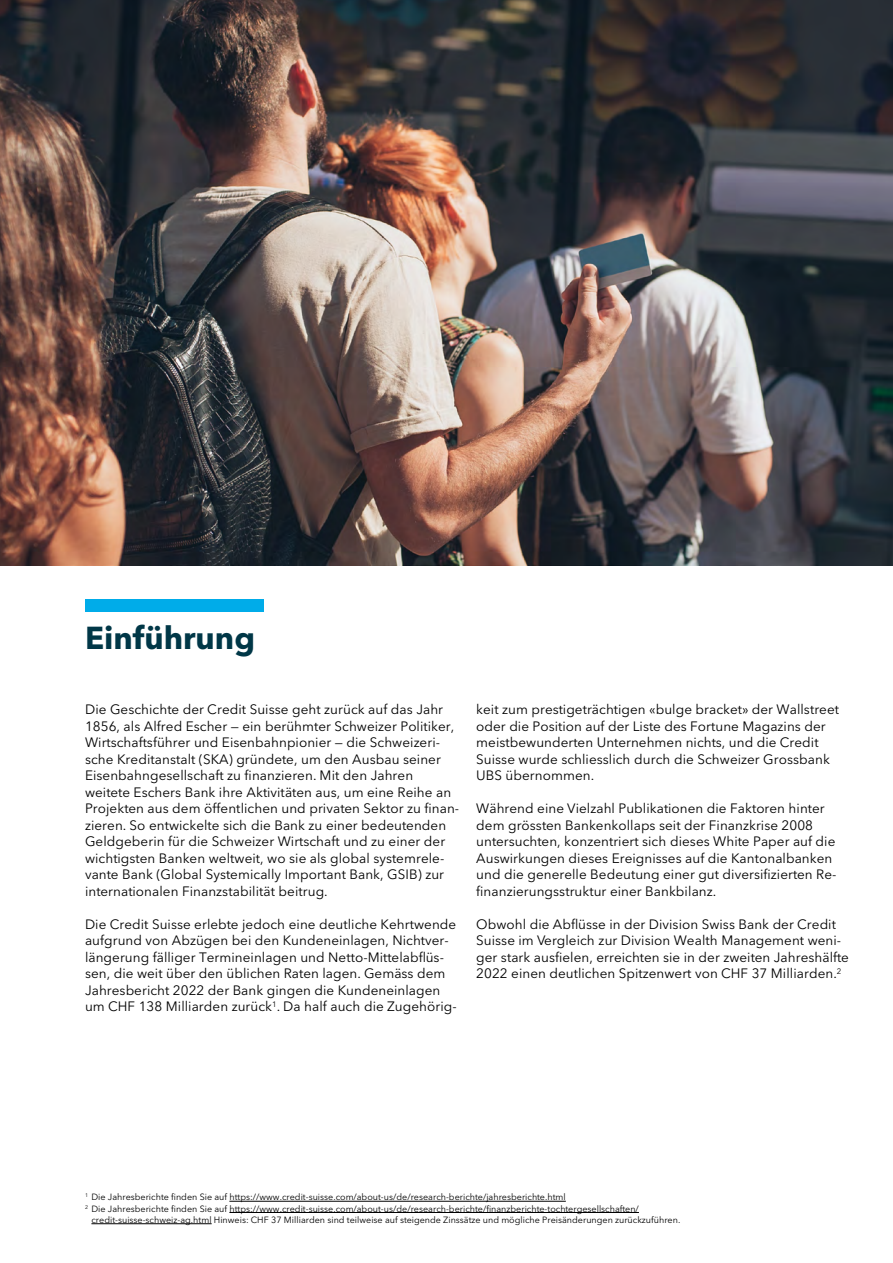
<style>
.page{position:relative;width:893px;height:1263px;background:#fff}
.page>*{position:absolute;margin:0;border:0;box-sizing:border-box;transform-origin:0 0}
.t1{font:700 31.5px "Avenir Next LT Pro";color:#003747}
.t2{font:13.5px/16.5px "Avenir Next LT Pro";letter-spacing:.005em;color:#000}
.t3{font:9px "Avenir Next LT Pro";color:#000}
</style>
<div class="page">
<div style="left:85px;top:599px;width:179px;height:13px;background:#00ace9"></div>
<hr style="left:229px;top:1201px;width:337px;height:1px;background:#000">
<hr style="left:229px;top:1212px;width:410px;height:1px;background:#000">
<hr style="left:91px;top:1223px;width:121px;height:1px;background:#000">
<img style="left:0;top:0;width:893px;height:566px">
<h1 class="t1" style="left:85px;top:611px;width:172px">Einführung</h1>
<p class="t2" style="left:85px;top:700px;width:376px">Die Geschichte der Credit Suisse geht zurück auf das Jahr 1856, als Alfred Escher — ein berühmter Schweizer Politiker, Wirtschaftsführer und Eisenbahnpionier — die Schweizeri&shy;sche Kreditanstalt (SKA) gründete, um den Ausbau seiner Eisenbahngesellschaft zu finanzieren. Mit den Jahren weitete Eschers Bank ihre Aktivitäten aus, um eine Reihe an Projekten aus dem öffentlichen und privaten Sektor zu finan&shy;zieren. So entwickelte sich die Bank zu einer bedeutenden Geldgeberin für die Schweizer Wirtschaft und zu einer der wichtigsten Banken weltweit, wo sie als global systemrele&shy;vante Bank (Global Systemically Important Bank, GSIB) zur internationalen Finanzstabilität beitrug.</p>
<p class="t2" style="left:85px;top:915px;width:373px">Die Credit Suisse erlebte jedoch eine deutliche Kehrtwende aufgrund von Abzügen bei den Kundeneinlagen, Nichtver&shy;längerung fälliger Termineinlagen und Netto-Mittelabflüs&shy;sen, die weit über den üblichen Raten lagen. Gemäss dem Jahresbericht 2022 der Bank gingen die Kundeneinlagen um CHF 138 Milliarden zurück<sup>1</sup>. Da half auch die Zugehörig-</p>
<p class="t2" style="left:476px;top:700px;width:364px">keit zum prestigeträchtigen «bulge bracket» der Wallstreet oder die Position auf der Liste des Fortune Magazins der meistbewunderten Unternehmen nichts, und die Credit Suisse wurde schliesslich durch die Schweizer Grossbank UBS übernommen.</p>
<p class="t2" style="left:476px;top:799px;width:362px">Während eine Vielzahl Publikationen die Faktoren hinter dem grössten Bankenkollaps seit der Finanzkrise 2008 untersuchten, konzentriert sich dieses White Paper auf die Auswirkungen dieses Ereignisses auf die Kantonalbanken und die generelle Bedeutung einer gut diversifizierten Re&shy;finanzierungsstruktur einer Bankbilanz.</p>
<p class="t2" style="left:476px;top:915px;width:374px">Obwohl die Abflüsse in der Division Swiss Bank der Credit Suisse im Vergleich zur Division Wealth Management weni&shy;ger stark ausfielen, erreichten sie in der zweiten Jahreshälfte 2022 einen deutlichen Spitzenwert von CHF 37 Milliarden.<sup>2</sup></p>
<p class="t3" style="left:85px;top:1189px;width:482px"><sup>1</sup> Die Jahresberichte finden Sie auf https://www.credit-suisse.com/about-us/de/research-berichte/jahresberichte.html</p>
<p class="t3" style="left:85px;top:1201px;width:555px"><sup>2</sup> Die Jahresberichte finden Sie auf https://www.credit-suisse.com/about-us/de/research-berichte/finanzberichte-tochtergesellschaften/</p>
<p class="t3" style="left:91px;top:1212px;width:590px">credit-suisse-schweiz-ag.html Hinweis: CHF 37 Milliarden sind teilweise auf steigende Zinssätze und mögliche Preisänderungen zurückzuführen.</p>
</div>
